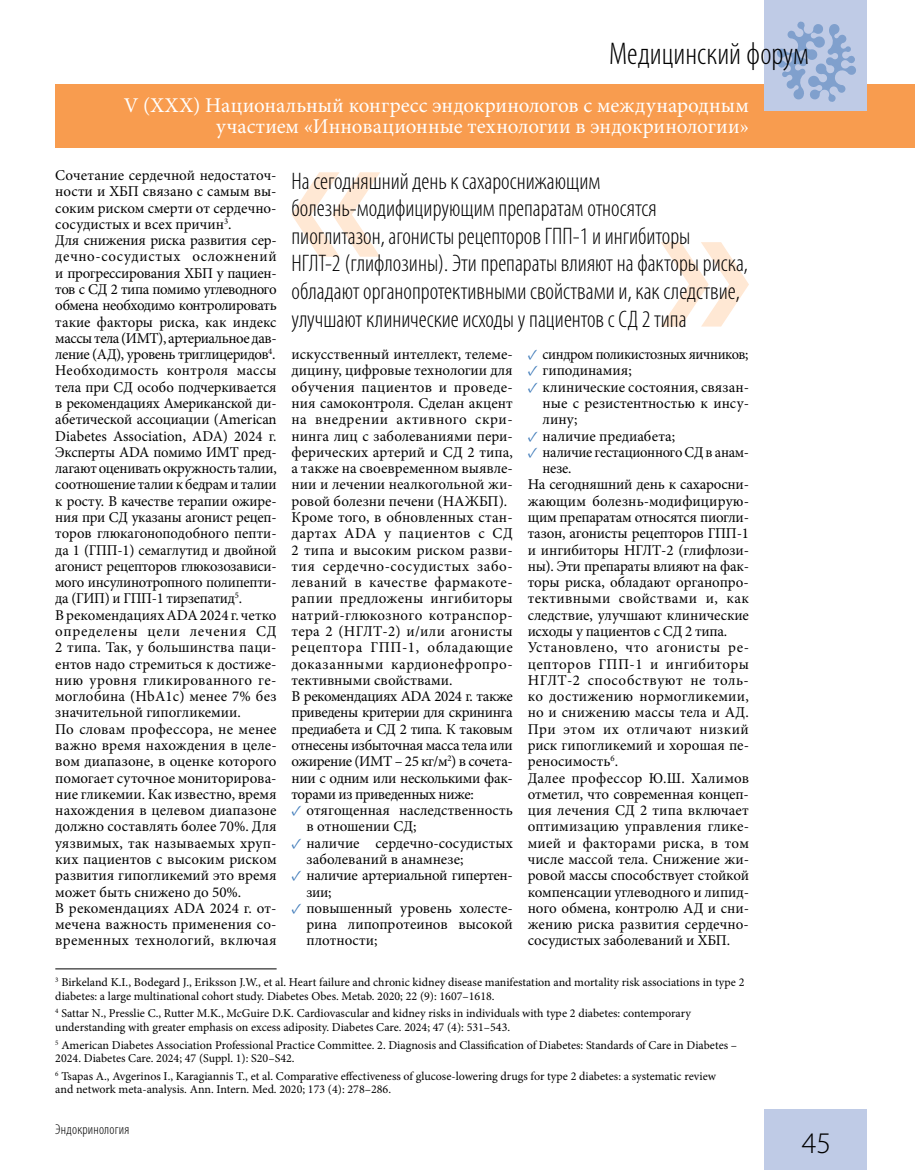
<style>
.page{position:relative;width:915px;height:1170px;background:#fff}
.page>*{position:absolute;margin:0;border:0;box-sizing:border-box;transform-origin:0 0}
.t1{font:300 condensed 31.5px "Myriad Pro";color:#000}
.t2{font:300 30px "Myriad Pro";color:#000}
.t3{font:300 condensed 24px/27.6px "Myriad Pro";color:#000}
.t4{font:21px/21px "Minion Pro";letter-spacing:.005em;color:#fff;text-align:right}
.t5{font:15px/16.2px "Minion Pro";color:#000}
.t6{font:15px/16.2px "Minion Pro";letter-spacing:-.02em;color:#000}
.t7{font:15px "Minion Pro";letter-spacing:.02em;color:#000}
.t8{font:15px "Minion Pro";letter-spacing:.035em;color:#000}
.t9{font:15px "Minion Pro";letter-spacing:-.03em;color:#000;scale:.96 1}
.t10{font:15px "Minion Pro";letter-spacing:.025em;color:#000}
.t11{font:15px "Minion Pro";letter-spacing:.03em;color:#000}
.t12{font:300 condensed 14.25px "Myriad Pro";letter-spacing:.015em;color:#000}
.t13{font:12px/13.5px "Minion Pro";color:#000}
.s1{color:#3b78b8}
</style>
<div class="page">
<div style="left:55px;top:84px;width:859px;height:63px;background:#f89c4f"></div>
<div style="left:764px;top:0;width:102px;height:111px;background:#bfcbe6"></div>
<div style="left:764px;top:1108px;width:102px;height:61px;background:#bfcbe6"></div>
<svg style="left:777px;top:22px;width:78px;height:80px"></svg>
<hr style="left:55px;top:968px;width:221px;height:1px;background:#000">
<svg style="left:291px;top:172px;width:89px;height:85px"></svg>
<svg style="left:661px;top:242px;width:87px;height:84px"></svg>
<h1 class="t1" style="left:608px;top:35px;width:201px">Медицинский форум</h1>
<h3 class="t4" style="left:124px;top:95px;width:626px">V (XXX) Национальный конгресс эндокринологов с международным участием «Инновационные технологии в эндокринологии»</h3>
<p class="t5" style="left:55px;top:167px;width:223px">Сочетание сердечной недостаточ&shy;ности и ХБП связано с самым вы&shy;соким риском смерти от сердечно&shy;сосудистых и всех причин<sup>3</sup>.<br>Для снижения риска развития сер&shy;дечно-сосудистых осложнений и прогрессирования ХБП у пациен&shy;тов с СД 2 типа помимо углеводного обмена необходимо контролировать такие факторы риска, как индекс массы тела (ИМТ), артериальное дав&shy;ление (АД), уровень триглицеридов<sup>4</sup>.<br>Необходимость контроля массы тела при СД особо подчеркивается в рекомендациях Американской ди&shy;абетической ассоциации (American<br>Diabetes Association, ADA) 2024 г.<br>Эксперты ADA помимо ИМТ пред&shy;лагают оценивать окружность талии, соотношение талии к бедрам и талии к росту. В качестве терапии ожире&shy;ния при СД указаны агонист рецеп&shy;торов глюкагоноподобного пепти&shy;да 1 (ГПП-1) семаглутид и двойной агонист рецепторов глюкозозависи&shy;мого инсулинотропного полипепти&shy;да (ГИП) и ГПП-1 тирзепатид<sup>5</sup>.<br>В рекомендациях ADA 2024 г. четко определены цели лечения СД<br>2 типа. Так, у большинства паци&shy;ентов надо стремиться к достиже&shy;нию уровня гликированного ге&shy;моглобина (HbA1c) менее 7% без значительной гипогликемии.<br>По словам профессора, не менее важно время нахождения в целе&shy;вом диапазоне, в оценке которого помогает суточное мониторирова&shy;ние гликемии. Как известно, время нахождения в целевом диапазоне должно составлять более 70%. Для уязвимых, так называемых хруп&shy;ких пациентов с высоким риском развития гипогликемий это время может быть снижено до 50%.<br>В рекомендациях ADA 2024 г. от&shy;мечена важность применения со&shy;временных технологий, включая</p>
<p class="t3" style="left:291px;top:167px;width:458px">На сегодняшний день к сахароснижающим болезнь-модифицирующим препаратам относятся пиоглитазон, агонисты рецепторов ГПП-1 и ингибиторы<br>НГЛТ-2 (глифлозины). Эти препараты влияют на факторы риска, обладают органопротективными свойствами и, как следствие, улучшают клинические исходы у пациентов с СД 2 типа</p>
<p class="t5" style="left:291px;top:346px;width:223px">искусственный интеллект, телеме&shy;дицину, цифровые технологии для обучения пациентов и проведе&shy;ния самоконтроля. Сделан акцент на внедрении активного скри&shy;нинга лиц с заболеваниями пери&shy;ферических артерий и СД 2 типа, а также на своевременном выявле&shy;нии и лечении неалкогольной жи&shy;ровой болезни печени (НАЖБП).<br>Кроме того, в обновленных стан&shy;дартах ADA у пациентов с СД<br>2 типа и высоким риском разви&shy;тия сердечно-сосудистых забо&shy;леваний в качестве фармакоте&shy;рапии предложены ингибиторы натрий-глюкозного котранспор&shy;тера 2 (НГЛТ-2) и/или агонисты рецептора ГПП-1, обладающие доказанными кардионефропро&shy;тективными свойствами.<br>В рекомендациях ADA 2024 г. также приведены критерии для скрининга предиабета и СД 2 типа. К таковым отнесены избыточная масса тела или ожирение (ИМТ – 25 кг/м<sup>2</sup>) в сочета&shy;нии с одним или несколькими фак&shy;торами из приведенных ниже:</p>
<p class="t5" style="left:306px;top:802px;width:208px;text-indent:-15px"><span class="s1">✓</span> отягощенная наследственность в отношении СД;</p>
<p class="t5" style="left:306px;top:834px;width:208px;text-indent:-15px"><span class="s1">✓</span> наличие сердечно-сосудистых заболеваний в анамнезе;</p>
<p class="t6" style="left:306px;top:867px;width:208px;text-indent:-15px"><span class="s1">✓</span> наличие артериальной гипертен&shy;зии;</p>
<p class="t5" style="left:306px;top:899px;width:208px;text-align:justify;text-indent:-15px"><span class="s1">✓</span> повышенный уровень холесте&shy;рина липопротеинов высокой плотности;</p>
<p class="t9" style="left:527px;top:344px;width:231px"><span class="s1">✓</span> синдром поликистозных яичников;</p>
<p class="t5" style="left:527px;top:362px;width:105px"><span class="s1">✓</span> гиподинамия;</p>
<p class="t5" style="left:542px;top:379px;width:208px;text-align:justify;text-indent:-15px"><span class="s1">✓</span> клинические состояния, связан&shy;ные с резистентностью к инсу&shy;лину;</p>
<p class="t5" style="left:527px;top:427px;width:149px"><span class="s1">✓</span> наличие предиабета;</p>
<p class="t6" style="left:527px;top:444px;width:223px"><span class="s1">✓</span> наличие гестационного СД в анам-</p>
<p class="t5" style="left:542px;top:460px;width:30px">незе.</p>
<p class="t6" style="left:527px;top:476px;width:223px">На сегодняшний день к сахаросни-</p>
<p class="t5" style="left:527px;top:493px;width:223px">жающим болезнь-модифицирую-</p>
<p class="t6" style="left:527px;top:509px;width:223px">щим препаратам относятся пиогли-</p>
<p class="t6" style="left:527px;top:525px;width:223px">тазон, агонисты рецепторов ГПП-1</p>
<p class="t5" style="left:527px;top:541px;width:223px">и ингибиторы НГЛТ-2 (глифлози-</p>
<p class="t6" style="left:527px;top:558px;width:223px">ны). Эти препараты влияют на фак-</p>
<p class="t5" style="left:527px;top:574px;width:223px">торы риска, обладают органопро-</p>
<p class="t10" style="left:527px;top:588px;width:223px">тективными свойствами и, как</p>
<p class="t5" style="left:527px;top:607px;width:223px">следствие, улучшают клинические</p>
<p class="t6" style="left:527px;top:623px;width:201px">исходы у пациентов с СД 2 типа.</p>
<p class="t8" style="left:527px;top:637px;width:223px">Установлено, что агонисты ре-</p>
<p class="t11" style="left:527px;top:653px;width:223px">цепторов ГПП-1 и ингибиторы</p>
<p class="t8" style="left:527px;top:670px;width:223px">НГЛТ-2 способствуют не толь-</p>
<p class="t7" style="left:527px;top:686px;width:223px">ко достижению нормогликемии,</p>
<p class="t5" style="left:527px;top:704px;width:223px">но и снижению массы тела и АД.</p>
<p class="t8" style="left:527px;top:718px;width:223px">При этом их отличают низкий</p>
<p class="t5" style="left:527px;top:737px;width:223px">риск гипогликемий и хорошая пе-</p>
<p class="t5" style="left:527px;top:753px;width:92px">реносимость<sup>6</sup>.</p>
<p class="t7" style="left:527px;top:767px;width:223px">Далее профессор Ю.Ш. Халимов</p>
<p class="t5" style="left:527px;top:786px;width:223px">отметил, что современная концеп-</p>
<p class="t5" style="left:527px;top:802px;width:223px">ция лечения СД 2 типа включает</p>
<p class="t5" style="left:527px;top:818px;width:223px">оптимизацию управления глике-</p>
<p class="t7" style="left:527px;top:832px;width:223px">мией и факторами риска, в том</p>
<p class="t5" style="left:527px;top:851px;width:223px">числе массой тела. Снижение жи-</p>
<p class="t5" style="left:527px;top:867px;width:223px">ровой массы способствует стойкой</p>
<p class="t5" style="left:527px;top:883px;width:223px">компенсации углеводного и липид-</p>
<p class="t5" style="left:527px;top:899px;width:223px">ного обмена, контролю АД и сни-</p>
<p class="t5" style="left:527px;top:916px;width:221px">жению риска развития сердечно-</p>
<p class="t5" style="left:527px;top:932px;width:204px">сосудистых заболеваний и ХБП.</p>
<p class="t13" style="left:55px;top:975px;width:690px"><sup>3</sup> Birkeland K.I., Bodegard J., Eriksson J.W., et al. Heart failure and chronic kidney disease manifestation and mortality risk associations in type 2 diabetes: a large multinational cohort study. Diabetes Obes. Metab. 2020; 22 (9): 1607–1618.</p>
<p class="t13" style="left:55px;top:1006px;width:637px"><sup>4</sup> Sattar N., Presslie C., Rutter M.K., McGuire D.K. Cardiovascular and kidney risks in individuals with type 2 diabetes: contemporary understanding with greater emphasis on excess adiposity. Diabetes Care. 2024; 47 (4): 531–543.</p>
<p class="t13" style="left:55px;top:1037px;width:683px"><sup>5</sup> American Diabetes Association Professional Practice Committee. 2. Diagnosis and Classification of Diabetes: Standards of Care in Diabetes –<br>2024. Diabetes Care. 2024; 47 (Suppl. 1): S20–S42.</p>
<p class="t13" style="left:55px;top:1069px;width:662px"><sup>6</sup> Tsapas A., Avgerinos I., Karagiannis T., et al. Comparative effectiveness of glucose-lowering drugs for type 2 diabetes: a systematic review and network meta-analysis. Ann. Intern. Med. 2020; 173 (4): 278–286.</p>
<p class="t12" style="left:55px;top:1120px;width:76px">Эндокринология</p>
<h2 class="t2" style="left:801px;top:1126px;width:31px">45</h2>
</div>
